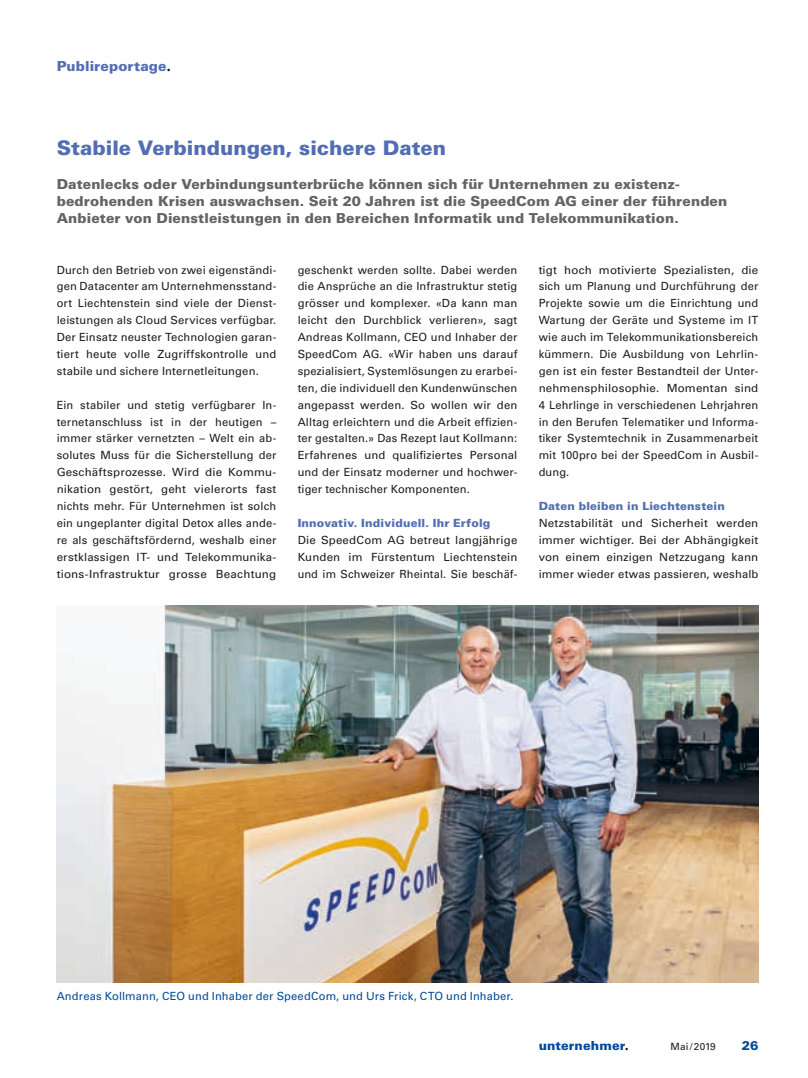
<style>
.page{position:relative;width:808px;height:1078px;background:#fff}
.page>*{position:absolute;margin:0;border:0;box-sizing:border-box;transform-origin:0 0}
.t1{font:900 20px "Univers";color:#526db3}
.t2{font:900 13.75px/16.9px "Univers";letter-spacing:.005em;color:#646463}
.t3{font:900 13.75px "Univers";letter-spacing:.005em;color:#526db3}
.t4{font:900 12.5px "Univers";letter-spacing:.01em;color:#00499a}
.t5{font:11.25px/16.9px "Univers";letter-spacing:.01em;color:#1d1d1b;text-align:justify}
.t6{font:11.25px "Univers";letter-spacing:.01em;color:#00499a}
.t7{font:900 11.25px "Univers";letter-spacing:.015em;color:#526db3}
.t8{font:10px "Univers";letter-spacing:.01em;color:#1d1d1b}
.s1{font-family:"Futura BT";font-weight:800;font-size:15.12px;color:#1d1d1b}
.s2{font-family:"Futura";font-weight:800;font-size:13.75px;color:#1d1d1b}
</style>
<div class="page">
<img style="left:57px;top:605px;width:701px;height:377px">
<p class="t3" style="left:57px;top:57px;width:116px">Publireportage<span class="s1">.</span></p>
<h1 class="t1" style="left:57px;top:136px;width:391px">Stabile Verbindungen, sichere Daten</h1>
<p class="t2" style="left:57px;top:175px;width:672px">Datenlecks oder Verbindungsunterbrüche können sich für Unternehmen zu existenz&shy;bedrohenden Krisen auswachsen. Seit 20 Jahren ist die SpeedCom AG einer der führenden<br>Anbieter von Dienstleistungen in den Bereichen Informatik und Telekommunikation.</p>
<p class="t5" style="left:57px;top:261px;width:221px">Durch den Betrieb von zwei eigenständi&shy;gen Datacenter am Unternehmensstand&shy;ort Liechtenstein sind viele der Dienst&shy;leistungen als Cloud Services verfügbar.<br>Der Einsatz neuster Technologien garan&shy;tiert heute volle Zugriffskontrolle und stabile und sichere Internetleitungen.</p>
<p class="t5" style="left:57px;top:396px;width:221px">Ein stabiler und stetig verfügbarer In&shy;ternetanschluss ist in der heutigen – immer stärker vernetzten – Welt ein ab&shy;solutes Muss für die Sicherstellung der Geschäftsprozesse. Wird die Kommu&shy;nikation gestört, geht vielerorts fast nichts mehr. Für Unternehmen ist solch ein ungeplanter digital Detox alles ande&shy;re als geschäftsfördernd, weshalb einer erstklassigen IT- und Telekommunika&shy;tions-Infrastruktur grosse Beachtung</p>
<p class="t5" style="left:298px;top:261px;width:221px">geschenkt werden sollte. Dabei werden die Ansprüche an die Infrastruktur stetig grösser und komplexer. «Da kann man leicht den Durchblick verlieren», sagt Andreas Kollmann, CEO und Inhaber der SpeedCom AG. «Wir haben uns darauf spezialisiert, Systemlösungen zu erarbei&shy;ten, die individuell den Kundenwünschen angepasst werden. So wollen wir den Alltag erleichtern und die Arbeit effizien&shy;ter gestalten.» Das Rezept laut Kollmann:<br>Erfahrenes und qualifiziertes Personal und der Einsatz moderner und hochwer&shy;tiger technischer Komponenten.</p>
<p class="t7" style="left:298px;top:515px;width:194px">Innovativ. Individuell. Ihr Erfolg</p>
<p class="t5" style="left:298px;top:531px;width:221px">Die SpeedCom AG betreut langjährige Kunden im Fürstentum Liechtenstein und im Schweizer Rheintal. Sie beschäf-</p>
<p class="t5" style="left:539px;top:261px;width:221px">tigt hoch motivierte Spezialisten, die sich um Planung und Durchführung der Projekte sowie um die Einrichtung und Wartung der Geräte und Systeme im IT wie auch im Telekommunikationsbereich kümmern. Die Ausbildung von Lehrlin&shy;gen ist ein fester Bestandteil der Unter&shy;nehmensphilosophie. Momentan sind 4 Lehrlinge in verschiedenen Lehrjahren in den Berufen Telematiker und Informa&shy;tiker Systemtechnik in Zusammenarbeit mit 100pro bei der SpeedCom in Ausbil&shy;dung.</p>
<p class="t7" style="left:539px;top:499px;width:188px">Daten bleiben in Liechtenstein</p>
<p class="t5" style="left:539px;top:514px;width:221px">Netzstabilität und Sicherheit werden immer wichtiger. Bei der Abhängigkeit von einem einzigen Netzzugang kann immer wieder etwas passieren, weshalb</p>
<p class="t6" style="left:57px;top:988px;width:458px">Andreas Kollmann, CEO und Inhaber der SpeedCom, und Urs Frick, CTO und Inhaber.</p>
<p class="t4" style="left:539px;top:1037px;width:91px">unternehmer<span class="s2">.</span></p>
<p class="t8" style="left:670px;top:1040px;width:47px">Mai/2019</p>
<p class="t4" style="left:742px;top:1037px;width:18px">26</p>
</div>
